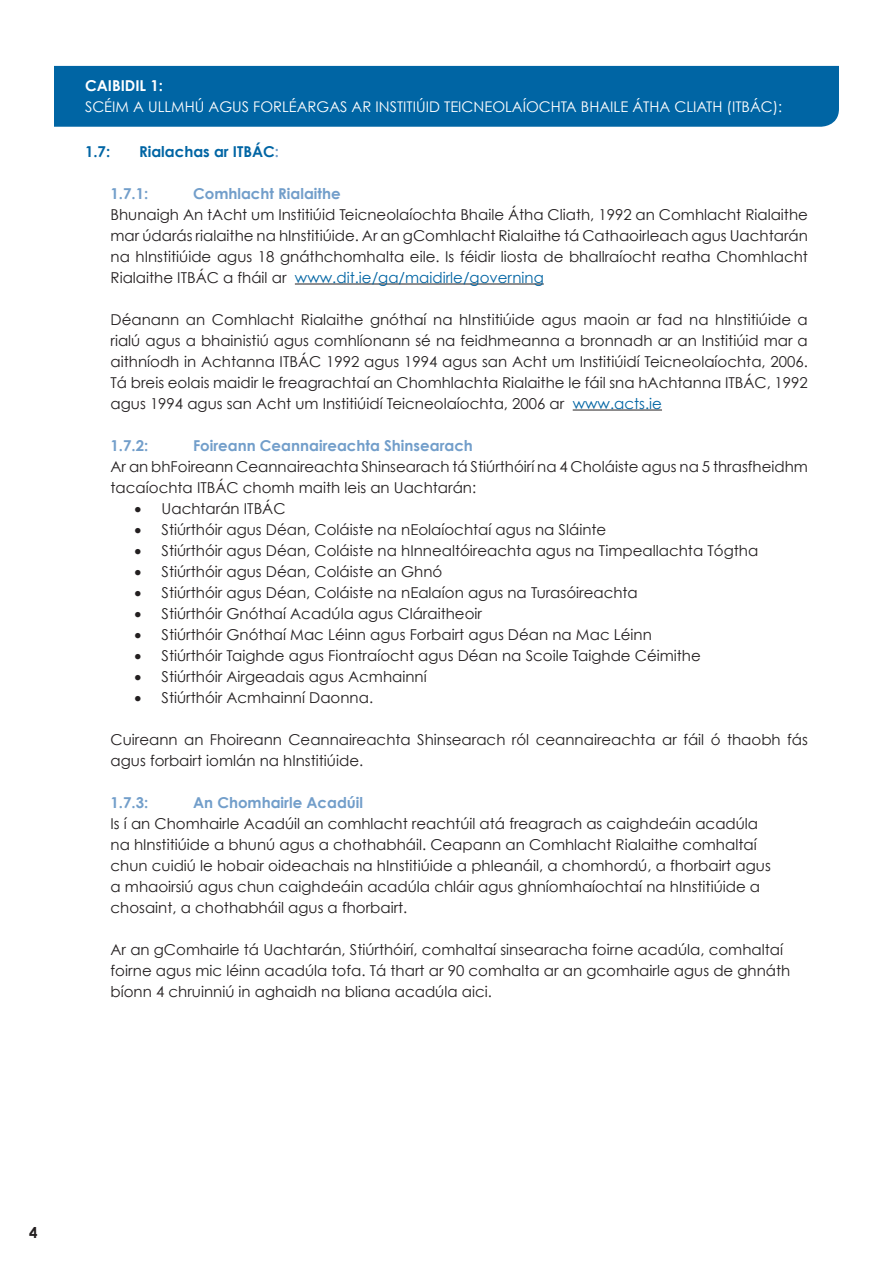
<style>
.page{position:relative;width:893px;height:1263px;background:#fff}
.page>*{position:absolute;margin:0;border:0;box-sizing:border-box;transform-origin:0 0}
.t1{font:15px/21px "Century Gothic";color:#231f20}
.t2{font:700 15px "Century Gothic";color:#729eca}
.t3{font:700 15px "Century Gothic";color:#0065a4}
.t4{font:700 15px "Century Gothic";color:#fff}
.t5{font:700 15px "Century Gothic";color:#231f20}
.t6{font:14.7px "Century Gothic";color:#fff}
.s1{color:#729eca}
.s2{color:#0065a4}
</style>
<div class="page">
<hr style="left:295px;top:284px;width:249px;height:1px;background:#231f20">
<hr style="left:573px;top:410px;width:89px;height:1px;background:#231f20">
<div style="left:54px;top:66px;width:785px;height:61px;background:#0065a4"></div>
<p class="t4" style="left:85px;top:76px;width:79px">CAIBIDIL 1:</p>
<p class="t6" style="left:85px;top:98px;width:699px">SCÉIM A ULLMHÚ AGUS FORLÉARGAS AR INSTITIÚID TEICNEOLAÍOCHTA BHAILE ÁTHA CLIATH (ITBÁC):</p>
<p class="t3" style="left:85px;top:142px;width:27px">1.7:</p>
<p class="t3" style="left:139px;top:142px;width:142px">Rialachas ar ITBÁC<span class="s1">:</span></p>
<p class="t2" style="left:111px;top:184px;width:39px">1.7.1:</p>
<p class="t2" style="left:193px;top:184px;width:149px">Comhlacht Rialaithe</p>
<p class="t1" style="left:111px;top:203px;width:699px;text-align:justify">Bhunaigh An tAcht um Institiúid Teicneolaíochta Bhaile Átha Cliath, 1992 an Comhlacht Rialaithe mar údarás rialaithe na hInstitiúide. Ar an gComhlacht Rialaithe tá Cathaoirleach agus Uachtarán na hInstitiúide agus 18 gnáthchomhalta eile. Is féidir liosta de bhallraíocht reatha Chomhlacht Rialaithe ITBÁC a fháil ar <span class="s2">www.dit.ie/ga/maidirle/governing</span></p>
<p class="t1" style="left:111px;top:308px;width:699px;text-align:justify">Déanann an Comhlacht Rialaithe gnóthaí na hInstitiúide agus maoin ar fad na hInstitiúide a rialú agus a bhainistiú agus comhlíonann sé na feidhmeanna a bronnadh ar an Institiúid mar a aithníodh in Achtanna ITBÁC 1992 agus 1994 agus san Acht um Institiúidí Teicneolaíochta, 2006.<br>Tá breis eolais maidir le freagrachtaí an Chomhlachta Rialaithe le fáil sna hAchtanna ITBÁC, 1992 agus 1994 agus san Acht um Institiúidí Teicneolaíochta, 2006 ar <span class="s2">www.acts.ie</span></p>
<p class="t2" style="left:111px;top:436px;width:39px">1.7.2:</p>
<p class="t2" style="left:193px;top:436px;width:281px">Foireann Ceannaireachta Shinsearach</p>
<p class="t1" style="left:111px;top:455px;width:699px">Ar an bhFoireann Ceannaireachta Shinsearach tá Stiúrthóirí na 4 Choláiste agus na 5 thrasfheidhm tacaíochta ITBÁC chomh maith leis an Uachtarán:</p>
<p class="t1" style="left:135px;top:497px;width:153px">• Uachtarán ITBÁC</p>
<p class="t1" style="left:135px;top:518px;width:473px">• Stiúrthóir agus Déan, Coláiste na nEolaíochtaí agus na Sláinte</p>
<p class="t1" style="left:135px;top:539px;width:625px">• Stiúrthóir agus Déan, Coláiste na hInnealtóireachta agus na Timpeallachta Tógtha</p>
<p class="t1" style="left:135px;top:560px;width:309px">• Stiúrthóir agus Déan, Coláiste an Ghnó</p>
<p class="t1" style="left:135px;top:581px;width:505px">• Stiúrthóir agus Déan, Coláiste na nEalaíon agus na Turasóireachta</p>
<p class="t1" style="left:135px;top:602px;width:349px">• Stiúrthóir Gnóthaí Acadúla agus Cláraitheoir</p>
<p class="t1" style="left:135px;top:623px;width:519px">• Stiúrthóir Gnóthaí Mac Léinn agus Forbairt agus Déan na Mac Léinn</p>
<p class="t1" style="left:135px;top:644px;width:568px">• Stiúrthóir Taighde agus Fiontraíocht agus Déan na Scoile Taighde Céimithe</p>
<p class="t1" style="left:135px;top:665px;width:294px">• Stiúrthóir Airgeadais agus Acmhainní</p>
<p class="t1" style="left:135px;top:686px;width:240px">• Stiúrthóir Acmhainní Daonna.</p>
<p class="t1" style="left:111px;top:728px;width:699px">Cuireann an Fhoireann Ceannaireachta Shinsearach ról ceannaireachta ar fáil ó thaobh fás agus forbairt iomlán na hInstitiúide.</p>
<p class="t2" style="left:111px;top:793px;width:39px">1.7.3:</p>
<p class="t2" style="left:193px;top:793px;width:172px">An Chomhairle Acadúil</p>
<p class="t1" style="left:111px;top:812px;width:662px">Is í an Chomhairle Acadúil an comhlacht reachtúil atá freagrach as caighdeáin acadúla na hInstitiúide a bhunú agus a chothabháil. Ceapann an Comhlacht Rialaithe comhaltaí chun cuidiú le hobair oideachais na hInstitiúide a phleanáil, a chomhordú, a fhorbairt agus a mhaoirsiú agus chun caighdeáin acadúla chláir agus ghníomhaíochtaí na hInstitiúide a chosaint, a chothabháil agus a fhorbairt.</p>
<p class="t1" style="left:111px;top:938px;width:681px">Ar an gComhairle tá Uachtarán, Stiúrthóirí, comhaltaí sinsearacha foirne acadúla, comhaltaí foirne agus mic léinn acadúla tofa. Tá thart ar 90 comhalta ar an gcomhairle agus de ghnáth bíonn 4 chruinniú in aghaidh na bliana acadúla aici.</p>
<p class="t5" style="left:29px;top:1223px;width:10px">4</p>
</div>
